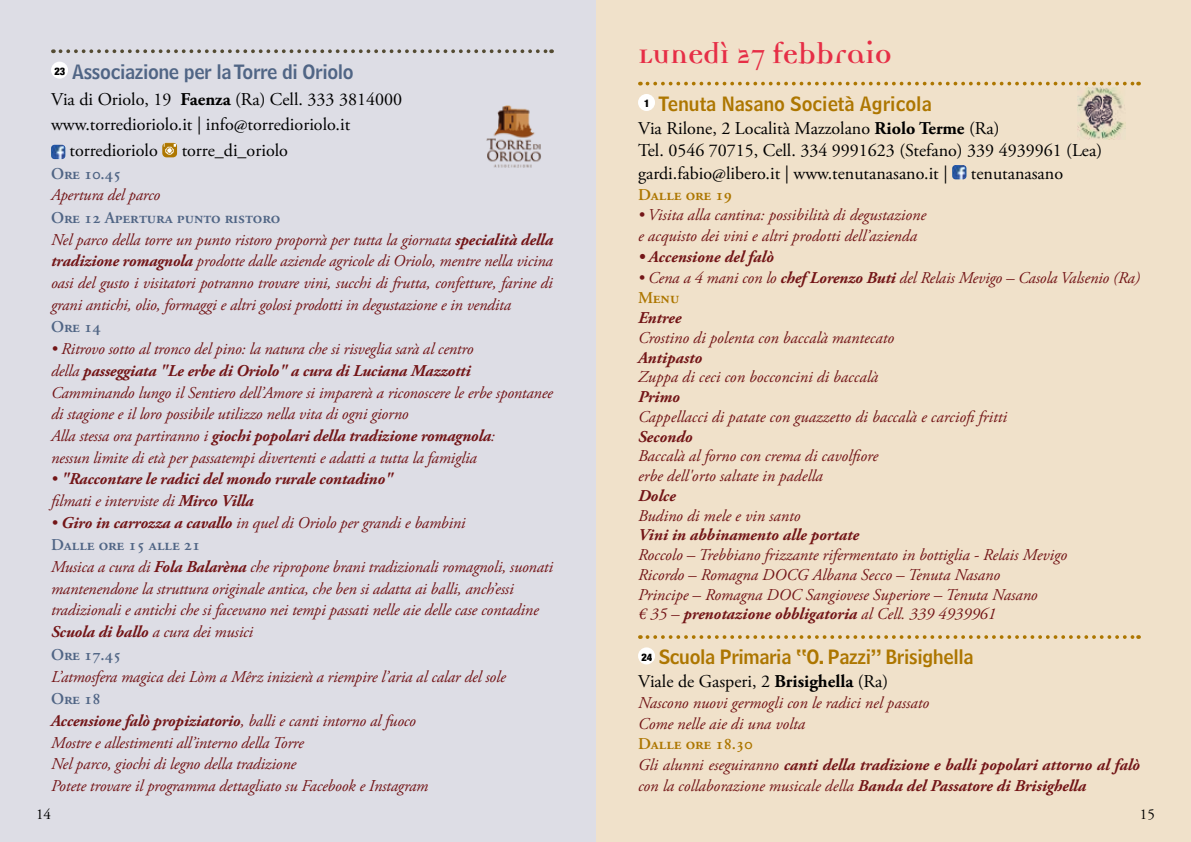
<style>
.page{position:relative;width:1191px;height:842px;background:#fff}
.page>*{position:absolute;margin:0;border:0;box-sizing:border-box;transform-origin:0 0}
.t1{font:700 31.5px "Democratica";color:#e62e46}
.t2{font:19.5px "Bell Centennial Std Name Num";letter-spacing:-.02em;color:#ad7600}
.t3{font:19.5px "Bell Centennial Std Name Num";letter-spacing:-.02em;color:#506585}
.t4{font:19.5px "Bell Centennial Std Name Num";color:#ad7600}
.t5{font:18px/22.6px "Adobe Garamond Pro";color:#000}
.t6{font:italic 16.5px/21.8px "Adobe Garamond Pro";letter-spacing:-.01em;color:#731517}
.t7{font:italic 700 16.5px/20.9px "Adobe Garamond Pro";color:#731517}
.t8{font:600 16.5px "Adobe Garamond Pro";letter-spacing:-.005em;color:#506585}
.t9{font:600 16.5px "Adobe Garamond Pro";color:#ad7600}
.t10{font:15px "Adobe Garamond Pro";color:#000}
.s1{font-weight:700}
.s2{font-weight:600;font-style:normal;color:#506585}
.s3{font-weight:400}
.s4{font-weight:600;font-style:normal;color:#ad7600}
</style>
<div class="page">
<div style="left:0;top:0;width:596px;height:842px;background:#dddde5"></div>
<div style="left:596px;top:0;width:595px;height:842px;background:#f0e1ca"></div>
<svg style="left:60px;top:49px;width:492px;height:4px"></svg>
<div style="left:51px;top:62px;width:17px;height:17px;background:#fff;border-radius:50%"></div>
<img style="left:51px;top:145px;width:14px;height:14px">
<img style="left:162px;top:142px;width:15px;height:15px">
<img style="left:486px;top:105px;width:55px;height:63px">
<svg style="left:647px;top:82px;width:492px;height:3px"></svg>
<svg style="left:647px;top:635px;width:492px;height:4px"></svg>
<div style="left:638px;top:94px;width:17px;height:17px;background:#fff;border-radius:50%"></div>
<img style="left:1077px;top:87px;width:48px;height:52px">
<img style="left:952px;top:165px;width:14px;height:14px">
<div style="left:638px;top:647px;width:17px;height:17px;background:#fff;border-radius:50%"></div>
<p class="t3" style="left:54px;top:59px;width:301px"><sup>23</sup> Associazione per la Torre di Oriolo</p>
<p class="t5" style="left:51px;top:88px;width:352px;line-height:24.6px">Via di Oriolo, 19 <span class="s1">Faenza</span> (Ra) Cell. 333 3814000 www.torredioriolo.it | info@torredioriolo.it</p>
<p class="t5" style="left:69px;top:139px;width:90px">torredioriolo</p>
<p class="t5" style="left:182px;top:139px;width:108px">torre_di_oriolo</p>
<p class="t8" style="left:51px;top:164px;width:72px">Ore 10.45</p>
<p class="t6" style="left:51px;top:185px;width:111px">Apertura del parco</p>
<p class="t6" style="left:51px;top:207px;width:503px"><span class="s2">Ore 12 Apertura punto ristoro<br></span>Nel parco della torre un punto ristoro proporrà per tutta la giornata <span class="s1">specialità della tradizione romagnola</span> prodotte dalle aziende agricole di Oriolo, mentre nella vicina oasi del gusto i visitatori potranno trovare vini, succhi di frutta, confetture, farine di grani antichi, olio, formaggi e altri golosi prodotti in degustazione e in vendita</p>
<p class="t8" style="left:51px;top:318px;width:51px">Ore 14</p>
<p class="t6" style="left:51px;top:338px;width:503px">• Ritrovo sotto al tronco del pino: la natura che si risveglia sarà al centro<br>della <span class="s1">passeggiata "Le erbe di Oriolo" a cura di Luciana Mazzotti </span>Camminando lungo il Sentiero dell’Amore si imparerà a riconoscere le erbe spontanee di stagione e il loro possibile utilizzo nella vita di ogni giorno<br>Alla stessa ora partiranno i <span class="s1">giochi popolari della tradizione romagnola</span>:<br>nessun limite di età per passatempi divertenti e adatti a tutta la famiglia</p>
<p class="t7" style="left:51px;top:468px;width:343px;line-height:21.8px"><span class="s3">•</span> "Raccontare le radici del mondo rurale contadino" <span class="s3">filmati e interviste di</span> Mirco Villa</p>
<p class="t6" style="left:51px;top:512px;width:503px">• <span class="s1">Giro in carrozza a cavallo</span> in quel di Oriolo per grandi e bambini<br><span class="s2">Dalle ore 15 alle 21<br></span>Musica a cura di <span class="s1">Fola Balarèna</span> che ripropone brani tradizionali romagnoli, suonati mantenendone la struttura originale antica, che ben si adatta ai balli, anch’essi tradizionali e antichi che si facevano nei tempi passati nelle aie delle case contadine <span class="s1">Scuola di ballo</span> a cura dei musici<br><span class="s2">Ore 17.45</span></p>
<p class="t6" style="left:51px;top:666px;width:456px">L’atmosfera magica dei Lòm a Mêrz inizierà a riempire l’aria al calar del sole</p>
<p class="t6" style="left:51px;top:689px;width:379px"><span class="s2">Ore 18<br></span><span class="s1">Accensione falò propiziatorio</span>, balli e canti intorno al fuoco Mostre e allestimenti all’interno della Torre<br>Nel parco, giochi di legno della tradizione<br>Potete trovare il programma dettagliato su Facebook e Instagram</p>
<h1 class="t1" style="left:638px;top:40px;width:255px">Lunedì 27 febbraio</h1>
<p class="t4" style="left:644px;top:92px;width:289px"><sup>1</sup> Tenuta Nasano Società Agricola</p>
<p class="t5" style="left:638px;top:117px;width:465px">Via Rilone, 2 Località Mazzolano <span class="s1">Riolo Terme</span> (Ra)<br>Tel. 0546 70715, Cell. 334 9991623 (Stefano) 339 4939961 (Lea) gardi.fabio@libero.it | www.tenutanasano.it |</p>
<p class="t5" style="left:971px;top:162px;width:94px">tenutanasano</p>
<p class="t9" style="left:638px;top:185px;width:95px">Dalle ore 19</p>
<p class="t6" style="left:638px;top:205px;width:289px;line-height:20.9px">• Visita alla cantina: possibilità di degustazione e acquisto dei vini e altri prodotti dell’azienda</p>
<p class="t7" style="left:638px;top:247px;width:137px">• Accensione del falò</p>
<p class="t6" style="left:638px;top:267px;width:503px;line-height:20.9px">• Cena a 4 mani con lo <span class="s1">chef Lorenzo Buti</span> del Relais Mevigo – Casola Valsenio (Ra)<br><span class="s4">Menu</span></p>
<p class="t7" style="left:638px;top:308px;width:45px">Entree</p>
<p class="t6" style="left:638px;top:327px;width:258px">Crostino di polenta con baccalà mantecato</p>
<p class="t7" style="left:638px;top:347px;width:66px">Antipasto</p>
<p class="t6" style="left:638px;top:367px;width:242px">Zuppa di ceci con bocconcini di baccalà</p>
<p class="t7" style="left:638px;top:387px;width:43px">Primo</p>
<p class="t6" style="left:638px;top:406px;width:370px">Cappellacci di patate con guazzetto di baccalà e carciofi fritti</p>
<p class="t7" style="left:638px;top:426px;width:56px">Secondo</p>
<p class="t6" style="left:638px;top:447px;width:242px;line-height:19.8px">Baccalà al forno con crema di cavolfiore erbe dell'orto saltate in padella</p>
<p class="t7" style="left:638px;top:485px;width:39px">Dolce</p>
<p class="t6" style="left:638px;top:505px;width:164px">Budino di mele e vin santo</p>
<p class="t7" style="left:638px;top:525px;width:223px">Vini in abbinamento alle portate</p>
<p class="t6" style="left:638px;top:545px;width:430px;line-height:19.8px">Roccolo – Trebbiano frizzante rifermentato in bottiglia - Relais Mevigo Ricordo – Romagna DOCG Albana Secco – Tenuta Nasano<br>Principe – Romagna DOC Sangiovese Superiore – Tenuta Nasano<br>€ 35 – <span class="s1">prenotazione obbligatoria</span> al Cell. 339 4939961</p>
<p class="t2" style="left:641px;top:645px;width:333px"><sup>24</sup> Scuola Primaria “O. Pazzi” Brisighella</p>
<p class="t5" style="left:638px;top:671px;width:252px">Viale de Gasperi, 2 <span class="s1">Brisighella</span> (Ra)</p>
<p class="t6" style="left:638px;top:693px;width:292px;line-height:20.9px">Nascono nuovi germogli con le radici nel passato<br>Come nelle aie di una volta</p>
<p class="t7" style="left:638px;top:734px;width:503px"><span class="s4">Dalle ore 18.30<br></span><span class="s3">Gli alunni eseguiranno</span> canti della tradizione e balli popolari attorno al falò <span class="s3">con la collaborazione musicale della</span> Banda del Passatore di Brisighella</p>
<p class="t10" style="left:36px;top:805px;width:16px">14</p>
<p class="t10" style="left:1140px;top:805px;width:16px">15</p>
</div>
